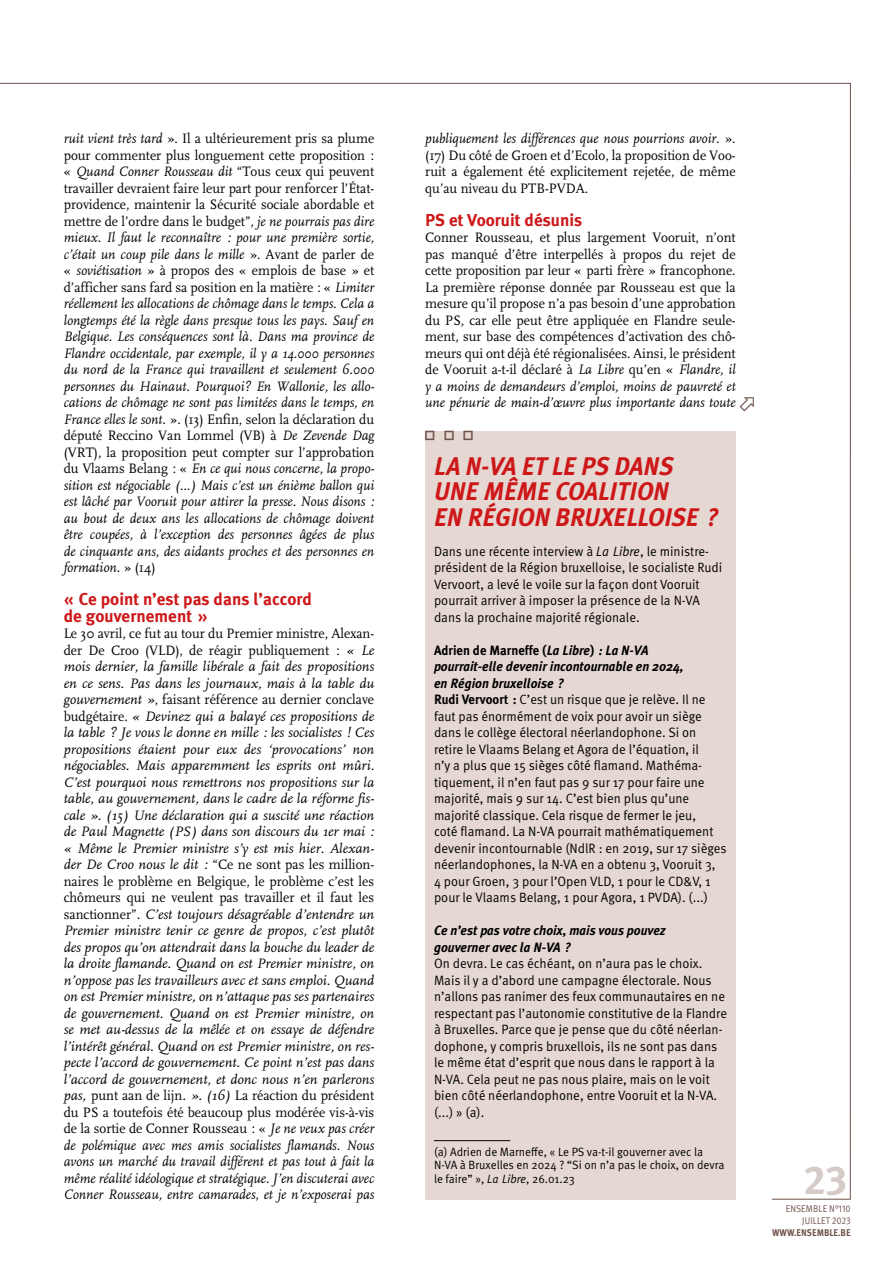
<style>
.page{position:relative;width:893px;height:1263px;background:#fff}
.page>*{position:absolute;margin:0;border:0;box-sizing:border-box;transform-origin:0 0}
.t1{font:40.5px "Meta Plus Bold Caps";color:#d5cbc9}
.t2{font:italic 700 25.5px/25.5px "Meta Plus";letter-spacing:-.005em;color:#cd1719;scale:.95 1}
.t3{font:700 17.25px/16.5px "Meta Plus";color:#cd1719}
.t4{font:italic 14.25px/16.5px "FF Scala";color:#000;text-align:justify}
.t5{font:italic 14.25px/16.5px "FF Scala";color:#000;text-align:justify;scale:.95 1}
.t6{font:14.25px/16.5px "FF Scala";color:#000;text-align:justify;scale:.95 1}
.t7{font:13.5px/16.5px "Meta Pro";color:#000;scale:.95 1}
.t8{font:italic 700 13.5px/16.5px "Meta Plus";color:#000;scale:.95 1}
.t9{font:12px/13.5px "Meta Pro";color:#000;scale:.95 1}
.t10{font:9.75px/12px "Meta Pro";letter-spacing:.01em;color:#6f524b;text-align:right;scale:.9 1}
.t11{font:700 9.75px "Meta Plus";color:#6f524b;scale:.9 1}
.s1{font-style:normal}
.s2{font-style:italic}
.s3{font-family:"Meta";font-style:italic}
.s4{font-family:"Meta Plus";font-weight:700}
</style>
<div class="page">
<div style="left:425px;top:431px;width:311px;height:768px;background:#e5d8d3"></div>
<hr style="left:434px;top:1140px;width:76px;height:1px;background:#000">
<p class="t5" style="left:64px;top:131px;width:328px">ruit vient très tard <span class="s1">». Il a ultérieurement pris sa plume pour commenter plus longuement cette proposition : «</span> Quand Conner Rousseau dit <span class="s1">“Tous ceux qui peuvent travailler devraient faire leur part pour renforcer l’État&shy;providence, maintenir la Sécurité sociale abordable et mettre de l’ordre dans le budget”</span>, je ne pourrais pas dire mieux. Il faut le reconnaître : pour une première sortie, c’était un coup pile dans le mille <span class="s1">». Avant de parler de «</span> soviétisation <span class="s1">» à propos des « emplois de base » et d’afficher sans fard sa position en la matière : «</span> Limiter réellement les allocations de chômage dans le temps. Cela a longtemps été la règle dans presque tous les pays. Sauf en Belgique. Les conséquences sont là. Dans ma province de Flandre occidentale, par exemple, il y a 14.000 personnes du nord de la France qui travaillent et seulement 6.000 personnes du Hainaut. Pourquoi? En Wallonie, les allo&shy;cations de chômage ne sont pas limitées dans le temps, en France elles le sont. <span class="s1">». (13) Enfin, selon la déclaration du député Reccino Van Lommel (VB) à</span> De Zevende Dag <span class="s1">(VRT), la proposition peut compter sur l’approbation du Vlaams Belang : «</span> En ce qui nous concerne, la propo&shy;sition est négociable (…) Mais c’est un énième ballon qui est lâché par Vooruit pour attirer la presse. Nous disons : au bout de deux ans les allocations de chômage doivent être coupées, à l’exception des personnes âgées de plus de cinquante ans, des aidants proches et des personnes en formation. <span class="s1">» (14)</span></p>
<p class="t3" style="left:64px;top:591px;width:250px">« Ce point n’est pas dans l’accord de gouvernement »</p>
<p class="t4" style="left:64px;top:626px;width:312px"><span class="s1">Le 30 avril, ce fut au tour du Premier ministre, Alexan&shy;der De Croo (VLD), de réagir publiquement :</span> « Le mois dernier, la famille libérale a fait des propositions en ce sens. Pas dans les journaux, mais à la table du gouvernement »<span class="s1">, faisant référence au dernier conclave budgétaire.</span> « Devinez qui a balayé ces propositions de la table ? Je vous le donne en mille : les socialistes ! Ces propositions étaient pour eux des ‘provocations’ non négociables. Mais apparemment les esprits ont mûri.<br>C’est pourquoi nous remettrons nos propositions sur la table, au gouvernement, dans le cadre de la réforme fis&shy;cale ». (15) Une déclaration qui a suscité une réaction de Paul Magnette (PS) dans son discours du 1er mai : « Même le Premier ministre s’y est mis hier. Alexan&shy;der De Croo nous le dit : <span class="s1">“Ce ne sont pas les million&shy;naires le problème en Belgique, le problème c’est les chômeurs qui ne veulent pas travailler et il faut les sanctionner”</span>. C’est toujours désagréable d’entendre un Premier ministre tenir ce genre de propos, c’est plutôt des propos qu’on attendrait dans la bouche du leader de la droite flamande. Quand on est Premier ministre, on n’oppose pas les travailleurs avec et sans emploi. Quand on est Premier ministre, on n’attaque pas ses partenaires de gouvernement. Quand on est Premier ministre, on se met au-dessus de la mêlée et on essaye de défendre l’intérêt général. Quand on est Premier ministre, on res&shy;pecte l’accord de gouvernement. Ce point n’est pas dans l’accord de gouvernement, et donc nous n’en parlerons pas, <span class="s1">punt aan de lijn</span>. ». (16) <span class="s1">La réaction du président du PS a toutefois été beaucoup plus modérée vis-à-vis de la sortie de Conner Rousseau : «</span> Je ne veux pas créer de polémique avec mes amis socialistes flamands. Nous avons un marché du travail différent et pas tout à fait la même réalité idéologique et stratégique. J’en discuterai avec Conner Rousseau, entre camarades, et je n’exposerai pas</p>
<p class="t6" style="left:425px;top:130px;width:328px"><span class="s2">publiquement les différences que nous pourrions avoir.</span> ». (17) Du côté de Groen et d’Ecolo, la proposition de Voo&shy;ruit a également été explicitement rejetée, de même qu’au niveau du PTB-PVDA.</p>
<p class="t3" style="left:425px;top:211px;width:159px">PS et Vooruit désunis</p>
<p class="t6" style="left:425px;top:229px;width:328px">Conner Rousseau, et plus largement Vooruit, n’ont pas manqué d’être interpellés à propos du rejet de cette proposition par leur « parti frère » francophone.<br>La première réponse donnée par Rousseau est que la mesure qu’il propose n’a pas besoin d’une approbation du PS, car elle peut être appliquée en Flandre seule&shy;ment, sur base des compétences d’activation des chô&shy;meurs qui ont déjà été régionalisées. Ainsi, le président de Vooruit a-t-il déclaré à <span class="s2">La Libre</span> qu’en « <span class="s2">Flandre, il y a moins de demandeurs d’emploi, moins de pauvreté et une pénurie de main-d’œuvre plus importante dans toute</span></p>
<h2 class="t2" style="left:434px;top:453px;width:301px">LA N-VA ET LE PS DANS<br>UNE MÊME COALITION<br>EN RÉGION BRUXELLOISE ?</h2>
<p class="t7" style="left:434px;top:543px;width:305px">Dans une récente interview à <span class="s3">La Libre</span>, le ministre&shy;président de la Région bruxelloise, le socialiste Rudi Vervoort, a levé le voile sur la façon dont Vooruit pourrait arriver à imposer la présence de la N-VA dans la prochaine majorité régionale.</p>
<p class="t8" style="left:434px;top:642px;width:264px"><span class="s1">Adrien de Marneffe (</span>La Libre<span class="s1">)</span> : La N-VA pourrait-elle devenir incontournable en 2024, en Région bruxelloise ?</p>
<p class="t7" style="left:434px;top:692px;width:310px"><span class="s4">Rudi Vervoort :</span> C’est un risque que je relève. Il ne faut pas énormément de voix pour avoir un siège dans le collège électoral néerlandophone. Si on retire le Vlaams Belang et Agora de l’équation, il<br>n’y a plus que 15 sièges côté flamand. Mathéma&shy;tiquement, il n’en faut pas 9 sur 17 pour faire une majorité, mais 9 sur 14. C’est bien plus qu’une majorité classique. Cela risque de fermer le jeu,<br>coté flamand. La N-VA pourrait mathématiquement devenir incontournable (NdlR : en 2019, sur 17 sièges néerlandophones, la N-VA en a obtenu 3, Vooruit 3,<br>4 pour Groen, 3 pour l’Open VLD, 1 pour le CD&amp;V, 1 pour le Vlaams Belang, 1 pour Agora, 1 PVDA). (...)</p>
<p class="t8" style="left:434px;top:922px;width:245px">Ce n’est pas votre choix, mais vous pouvez gouverner avec la N-VA ?</p>
<p class="t7" style="left:434px;top:956px;width:310px">On devra. Le cas échéant, on n’aura pas le choix.<br>Mais il y a d’abord une campagne électorale. Nous n’allons pas ranimer des feux communautaires en ne respectant pas l’autonomie constitutive de la Flandre à Bruxelles. Parce que je pense que du côté néerlan&shy;dophone, y compris bruxellois, ils ne sont pas dans le même état d’esprit que nous dans le rapport à la N-VA. Cela peut ne pas nous plaire, mais on le voit bien côté néerlandophone, entre Vooruit et la N-VA. (...) » (a).</p>
<p class="t9" style="left:434px;top:1145px;width:307px">(a) Adrien de Marneffe, « Le PS va-t-il gouverner avec la<br>N-VA à Bruxelles en 2024 ? “Si on n’a pas le choix, on devra le faire” », <span class="s3">La Libre</span>, 26.01.23</p>
<h1 class="t1" style="left:804px;top:1156px;width:45px">23</h1>
<p class="t10" style="left:786px;top:1203px;width:74px">ENSEMBLE N°110<br>JUILLET 2023</p>
<p class="t11" style="left:772px;top:1227px;width:89px">WWW.ENSEMBLE.BE</p>
</div>
